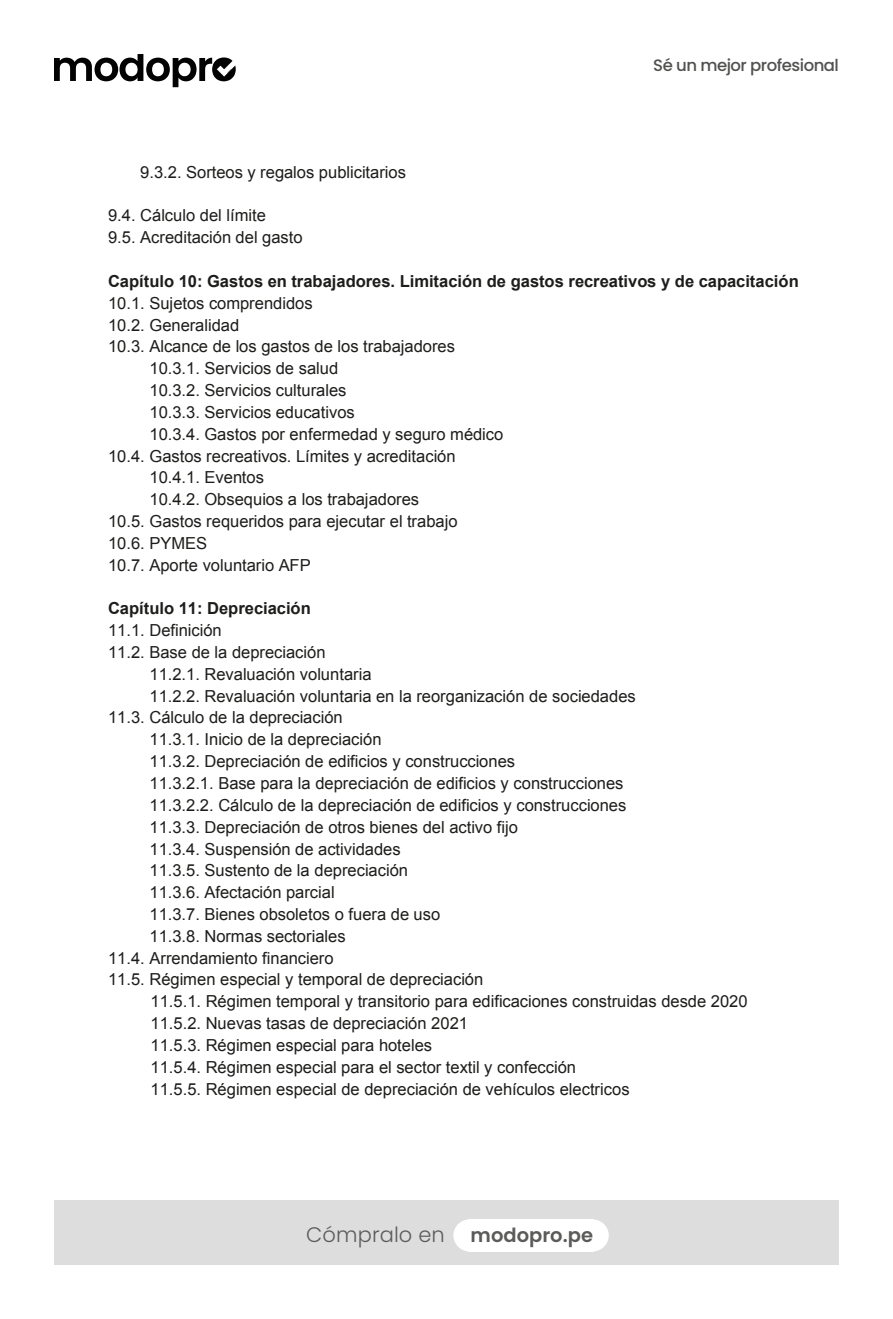
<style>
.page{position:relative;width:893px;height:1319px;background:#fff}
.page>*{position:absolute;margin:0;border:0;box-sizing:border-box;transform-origin:0 0}
.t1{font:300 21px "Poppins";letter-spacing:.005em;color:#5b5c5a}
.t2{font:16.5px/21.9px "Arial";color:#1d1d1b}
.t3{font:700 16.5px "Arial";color:#1d1d1b}
.t4{font:500 16.5px "Poppins";letter-spacing:-.03em;color:#525150}
.s1{font-weight:600;font-size:19.5px}
</style>
<div class="page">
<svg style="left:54px;top:54px;width:182px;height:33px"></svg>
<div style="left:54px;top:1200px;width:785px;height:64px;background:#ddddde"></div>
<div style="left:453px;top:1219px;width:33px;height:32px;background:#fff;border-radius:50%"></div>
<div style="left:576px;top:1219px;width:33px;height:32px;background:#fff;border-radius:50%"></div>
<div style="left:468px;top:1219px;width:126px;height:32px;background:#fff"></div>
<p class="t4" style="left:653px;top:56px;width:187px">Sé un mejor profesional</p>
<p class="t2" style="left:140px;top:161px;width:267px">9.3.2. Sorteos y regalos publicitarios</p>
<p class="t2" style="left:108px;top:204px;width:196px">9.4. Cálculo del límite<br>9.5. Acreditación del gasto</p>
<p class="t3" style="left:108px;top:270px;width:692px">Capítulo 10: Gastos en trabajadores. Limitación de gastos recreativos y de capacitación</p>
<p class="t2" style="left:108px;top:292px;width:206px">10.1. Sujetos comprendidos</p>
<p class="t2" style="left:108px;top:314px;width:133px">10.2. Generalidad</p>
<p class="t2" style="left:108px;top:336px;width:348px">10.3. Alcance de los gastos de los trabajadores</p>
<p class="t2" style="left:149px;top:357px;width:190px">10.3.1. Servicios de salud</p>
<p class="t2" style="left:149px;top:379px;width:199px">10.3.2. Servicios culturales</p>
<p class="t2" style="left:149px;top:401px;width:207px">10.3.3. Servicios educativos</p>
<p class="t2" style="left:149px;top:423px;width:355px">10.3.4. Gastos por enfermedad y seguro médico</p>
<p class="t2" style="left:108px;top:445px;width:349px">10.4. Gastos recreativos. Límites y acreditación</p>
<p class="t2" style="left:149px;top:466px;width:116px">10.4.1. Eventos</p>
<p class="t2" style="left:149px;top:488px;width:271px">10.4.2. Obsequios a los trabajadores</p>
<p class="t2" style="left:108px;top:510px;width:351px">10.5. Gastos requeridos para ejecutar el trabajo</p>
<p class="t2" style="left:108px;top:532px;width:101px">10.6. PYMES</p>
<p class="t2" style="left:108px;top:554px;width:204px">10.7. Aporte voluntario AFP</p>
<p class="t3" style="left:108px;top:597px;width:204px">Capítulo 11: Depreciación</p>
<p class="t2" style="left:108px;top:619px;width:115px">11.1. Definición</p>
<p class="t2" style="left:108px;top:641px;width:219px">11.2. Base de la depreciación</p>
<p class="t2" style="left:149px;top:663px;width:224px">11.2.1. Revaluación voluntaria</p>
<p class="t2" style="left:149px;top:685px;width:488px">11.2.2. Revaluación voluntaria en la reorganización de sociedades</p>
<p class="t2" style="left:108px;top:706px;width:236px">11.3. Cálculo de la depreciación</p>
<p class="t2" style="left:149px;top:728px;width:234px">11.3.1. Inicio de la depreciación</p>
<p class="t2" style="left:149px;top:750px;width:367px">11.3.2. Depreciación de edificios y construcciones</p>
<p class="t2" style="left:149px;top:772px;width:476px">11.3.2.1. Base para la depreciación de edificios y construcciones</p>
<p class="t2" style="left:149px;top:794px;width:478px">11.3.2.2. Cálculo de la depreciación de edificios y construcciones</p>
<p class="t2" style="left:149px;top:816px;width:370px">11.3.3. Depreciación de otros bienes del activo fijo</p>
<p class="t2" style="left:149px;top:837px;width:253px">11.3.4. Suspensión de actividades</p>
<p class="t2" style="left:149px;top:859px;width:260px">11.3.5. Sustento de la depreciación</p>
<p class="t2" style="left:149px;top:881px;width:187px">11.3.6. Afectación parcial</p>
<p class="t2" style="left:149px;top:903px;width:292px">11.3.7. Bienes obsoletos o fuera de uso</p>
<p class="t2" style="left:149px;top:925px;width:198px">11.3.8. Normas sectoriales</p>
<p class="t2" style="left:108px;top:946px;width:227px">11.4. Arrendamiento financiero</p>
<p class="t2" style="left:108px;top:968px;width:377px">11.5. Régimen especial y temporal de depreciación</p>
<p class="t2" style="left:151px;top:990px;width:599px">11.5.1. Régimen temporal y transitorio para edificaciones construidas desde 2020</p>
<p class="t2" style="left:151px;top:1012px;width:319px">11.5.2. Nuevas tasas de depreciación 2021</p>
<p class="t2" style="left:151px;top:1034px;width:283px">11.5.3. Régimen especial para hoteles</p>
<p class="t2" style="left:151px;top:1056px;width:427px">11.5.4. Régimen especial para el sector textil y confección</p>
<p class="t2" style="left:151px;top:1077px;width:481px">11.5.5. Régimen especial de depreciación de vehículos electricos</p>
<p class="t1" style="left:306px;top:1222px;width:288px">Cómpralo en <span class="s1">modopro.pe</span></p>
</div>
